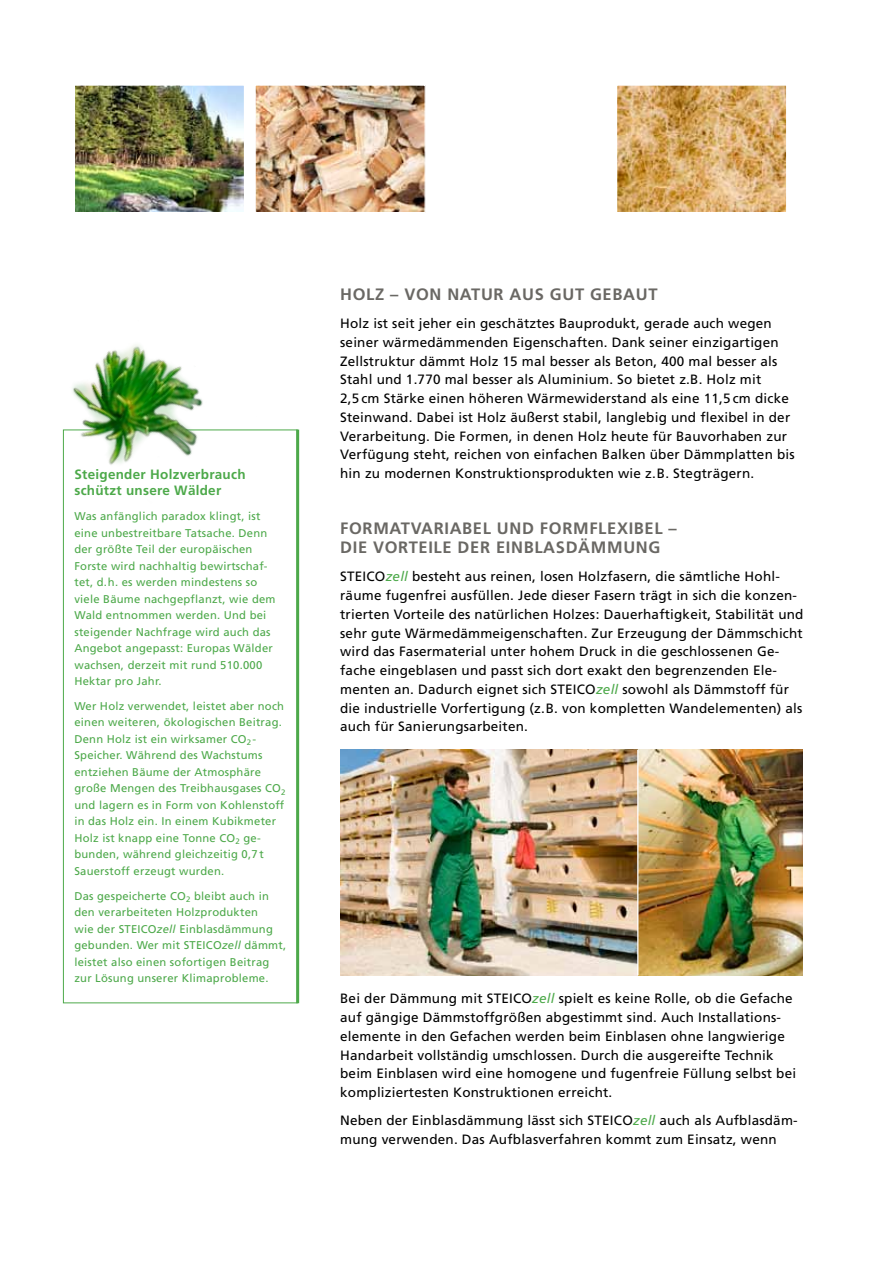
<style>
.page{position:relative;width:893px;height:1263px;background:#fff}
.page>*{position:absolute;margin:0;border:0;box-sizing:border-box;transform-origin:0 0}
.t1{font:700 16.5px/18.8px "Frutiger";letter-spacing:.04em;color:#6a6864}
.t2{font:13.5px/18.8px "Frutiger";letter-spacing:.015em;color:#000}
.t3{font:700 13.5px/16.5px "Frutiger";letter-spacing:.02em;color:#4da94a}
.t4{font:11.25px/16.5px "Frutiger";letter-spacing:.02em;color:#4da94a}
.s1{font-style:italic}
.s2{font-style:italic;color:#4da94a}
</style>
<div class="page">
<img style="left:256px;top:86px;width:168px;height:125px">
<div style="left:254px;top:84px;width:172px;height:129px;border:1px solid #fff"></div>
<img style="left:76px;top:86px;width:167px;height:125px">
<div style="left:74px;top:84px;width:171px;height:129px;border:1px solid #fff"></div>
<img style="left:618px;top:86px;width:167px;height:125px">
<div style="left:616px;top:84px;width:171px;height:129px;border:1px solid #fff"></div>
<div style="left:63px;top:430px;width:235px;height:573px;background:#fff;border:1px solid #4da94a"></div>
<hr style="left:296px;top:430px;width:3px;height:573px;background:#4da94a">
<img style="left:62px;top:345px;width:195px;height:176px">
<img style="left:638px;top:750px;width:164px;height:225px">
<img style="left:340px;top:750px;width:297px;height:225px">
<p class="t3" style="left:74px;top:466px;width:173px">STEIGENDER HOLZVERBRAUCH<br>SCHÜTZT UNSERE WÄLDER</p>
<p class="t4" style="left:74px;top:508px;width:203px">Was anfänglich paradox klingt, ist eine unbestreitbare Tatsache. Denn der größte Teil der europäischen Forste wird nachhaltig bewirtschaf&shy;tet, d.h. es werden mindestens so viele Bäume nachgepflanzt, wie dem Wald entnommen werden. Und bei steigender Nachfrage wird auch das Angebot angepasst: Europas Wälder wachsen, derzeit mit rund 510.000<br>Hektar pro Jahr.</p>
<p class="t4" style="left:74px;top:698px;width:213px">Wer Holz verwendet, leistet aber noch einen weiteren, ökologischen Beitrag.<br>Denn Holz ist ein wirksamer CO<sub>2</sub> - Speicher. Während des Wachstums entziehen Bäume der Atmosphäre große Mengen des Treibhausgases CO<sub>2 </sub>und lagern es in Form von Kohlenstoff in das Holz ein. In einem Kubikmeter Holz ist knapp eine Tonne CO<sub>2</sub> ge&shy;bunden, während gleichzeitig 0,7 t Sauerstoff erzeugt wurden.</p>
<p class="t4" style="left:74px;top:887px;width:213px">Das gespeicherte CO<sub>2</sub> bleibt auch in den verarbeiteten Holzprodukten<br>wie der STEICO<span class="s1">zell</span> Einblasdämmung gebunden. Wer mit STEICO<span class="s1">zell</span> dämmt, leistet also einen sofortigen Beitrag zur Lösung unserer Klimaprobleme.</p>
<p class="t1" style="left:340px;top:285px;width:319px">H OLZ – VON NATUR AUS GUT GEBAUT</p>
<p class="t2" style="left:340px;top:314px;width:456px">Holz ist seit jeher ein geschätztes Bauprodukt, gerade auch wegen seiner wärmedämmenden Eigenschaften. Dank seiner einzigartigen Zellstruktur dämmt Holz 15 mal besser als Beton, 400 mal besser als Stahl und 1.770 mal besser als Aluminium. So bietet z.B. Holz mit<br>2,5 cm Stärke einen höheren Wärmewiderstand als eine 11,5 cm dicke Steinwand. Dabei ist Holz äußerst stabil, langlebig und flexibel in der Verarbeitung. Die Formen, in denen Holz heute für Bauvorhaben zur Verfügung steht, reichen von einfachen Balken über Dämmplatten bis hin zu modernen Konstruktionsprodukten wie z.B. Stegträgern.</p>
<p class="t1" style="left:340px;top:519px;width:338px">FORMATVARIABEL UND FORMFLEXIBEL –<br>DIE VORTEILE DER EINBLASDÄMMUNG</p>
<p class="t2" style="left:340px;top:567px;width:465px">STEICO<span class="s2">zell</span> besteht aus reinen, losen Holzfasern, die sämtliche Hohl&shy;räume fugenfrei ausfüllen. Jede dieser Fasern trägt in sich die konzen&shy;trierten Vorteile des natürlichen Holzes: Dauerhaftigkeit, Stabilität und sehr gute Wärmedämmeigenschaften. Zur Erzeugung der Dämmschicht wird das Fasermaterial unter hohem Druck in die geschlossenen Ge&shy;fache eingeblasen und passt sich dort exakt den begrenzenden Ele&shy;menten an. Dadurch eignet sich STEICO<span class="s2">zell</span> sowohl als Dämmstoff für die industrielle Vorfertigung (z.B. von kompletten Wandelementen) als auch für Sanierungsarbeiten.</p>
<p class="t2" style="left:340px;top:989px;width:457px">Bei der Dämmung mit STEICO<span class="s2">zell</span> spielt es keine Rolle, ob die Gefache auf gängige Dämmstoffgrößen abgestimmt sind. Auch Installations&shy;elemente in den Gefachen werden beim Einblasen ohne langwierige Handarbeit vollständig umschlossen. Durch die ausgereifte Technik beim Einblasen wird eine homogene und fugenfreie Füllung selbst bei kompliziertesten Konstruktionen erreicht.</p>
<p class="t2" style="left:340px;top:1111px;width:459px">Neben der Einblasdämmung lässt sich STEICO<span class="s2">zell</span> auch als Aufblasdäm&shy;mung verwenden. Das Aufblasverfahren kommt zum Einsatz, wenn</p>
</div>
